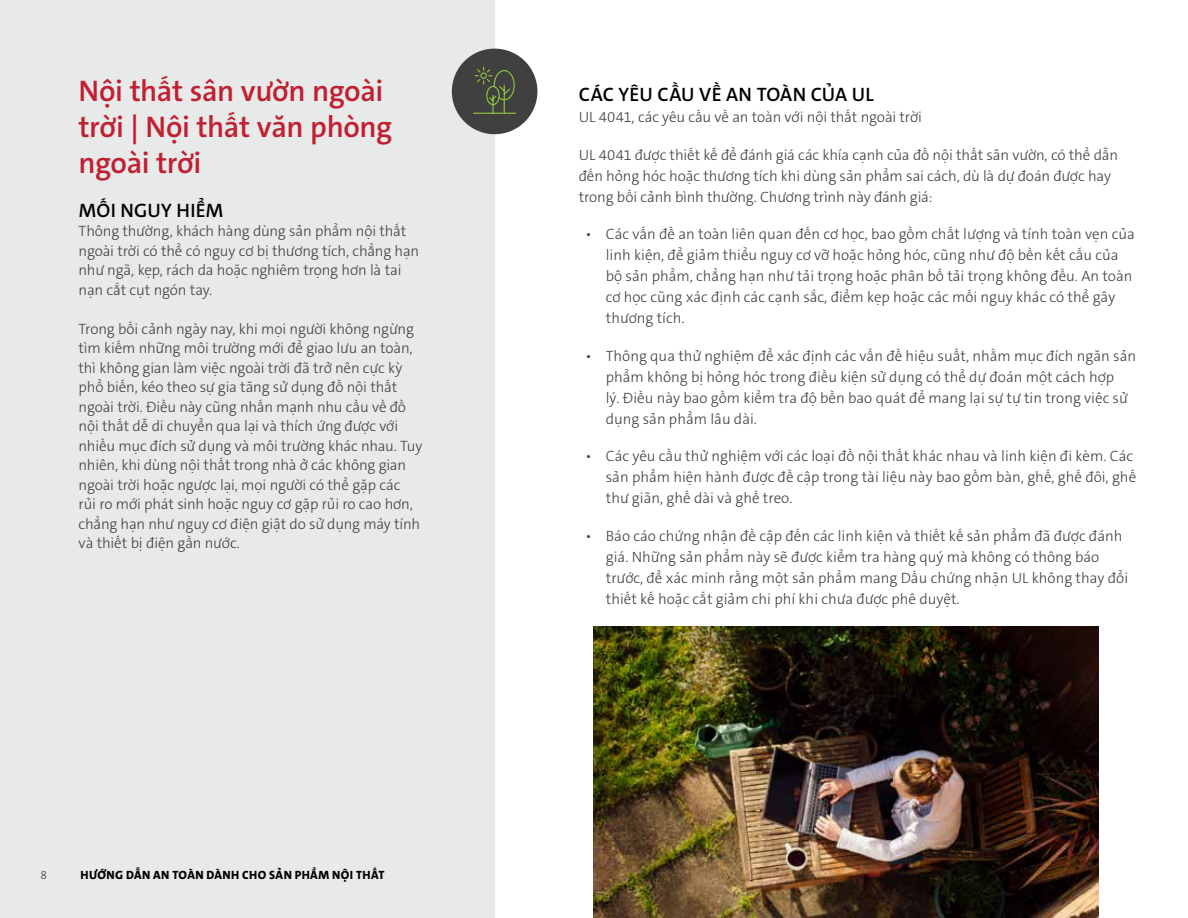
<style>
.page{position:relative;width:1188px;height:918px;background:#fff}
.page>*{position:absolute;margin:0;border:0;box-sizing:border-box;transform-origin:0 0}
.t1{font:600 30px/36px "The Sans C5";letter-spacing:-.01em;color:#c02032}
.t2{font:600 19.5px "The Sans C5";letter-spacing:.01em;color:#000}
.t3{font:300 15px/19.5px "The Sans C5";color:#404041}
.t4{font:800 12px "The Sans C5";letter-spacing:.035em;color:#000}
.t5{font:300 12px "The Sans C5";color:#404041}
</style>
<div class="page">
<div style="left:0;top:0;width:495px;height:918px;background:#e8eae9"></div>
<img style="left:593px;top:626px;width:506px;height:292px">
<div style="left:452px;top:49px;width:85px;height:85px;background:#404041;border-radius:50%"></div>
<hr style="left:473px;top:113px;width:43px;height:1px;background:#92c83e">
<svg style="left:474px;top:66px;width:41px;height:48px"></svg>
<div style="left:480px;top:72px;width:7px;height:7px;border:1px solid #92c83e;border-radius:50%"></div>
<h1 class="t1" style="left:79px;top:73px;width:315px">Nội thất sân vườn ngoài trời | Nội thất văn phòng ngoài trời</h1>
<h2 class="t2" style="left:79px;top:198px;width:146px">MỐI NGUY HIỂM</h2>
<p class="t3" style="left:79px;top:222px;width:342px">Thông thường, khách hàng dùng sản phẩm nội thất ngoài trời có thể có nguy cơ bị thương tích, chẳng hạn như ngã, kẹp, rách da hoặc nghiêm trọng hơn là tai nạn cắt cụt ngón tay.</p>
<p class="t3" style="left:79px;top:319px;width:345px">Trong bối cảnh ngày nay, khi mọi người không ngừng tìm kiếm những môi trường mới để giao lưu an toàn, thì không gian làm việc ngoài trời đã trở nên cực kỳ phổ biến, kéo theo sự gia tăng sử dụng đồ nội thất ngoài trời. Điều này cũng nhấn mạnh nhu cầu về đồ nội thất dễ di chuyển qua lại và thích ứng được với nhiều mục đích sử dụng và môi trường khác nhau. Tuy nhiên, khi dùng nội thất trong nhà ở các không gian ngoài trời hoặc ngược lại, mọi người có thể gặp các<br>rủi ro mới phát sinh hoặc nguy cơ gặp rủi ro cao hơn, chẳng hạn như nguy cơ điện giật do sử dụng máy tính và thiết bị điện gần nước.</p>
<p class="t5" style="left:41px;top:867px;width:8px">8</p>
<p class="t4" style="left:81px;top:867px;width:305px">HƯỚNG DẪN AN TOÀN DÀNH CHO SẢN PHẨM NỘI THẤT</p>
<h2 class="t2" style="left:579px;top:82px;width:296px">CÁC YÊU CẦU VỀ AN TOÀN CỦA UL</h2>
<p class="t3" style="left:579px;top:108px;width:345px">UL 4041, các yêu cầu về an toàn với nội thất ngoài trời</p>
<p class="t3" style="left:579px;top:144px;width:541px;line-height:21px">UL 4041 được thiết kế để đánh giá các khía cạnh của đồ nội thất sân vườn, có thể dẫn đến hỏng hóc hoặc thương tích khi dùng sản phẩm sai cách, dù là dự đoán được hay trong bối cảnh bình thường. Chương trình này đánh giá:</p>
<p class="t3" style="left:606px;top:224px;width:531px;line-height:21px;text-indent:-20px">• Các vấn đề an toàn liên quan đến cơ học, bao gồm chất lượng và tính toàn vẹn của linh kiện, để giảm thiểu nguy cơ vỡ hoặc hỏng hóc, cũng như độ bền kết cấu của bộ sản phẩm, chẳng hạn như tải trọng hoặc phân bố tải trọng không đều. An toàn cơ học cũng xác định các cạnh sắc, điểm kẹp hoặc các mối nguy khác có thể gây thương tích.</p>
<p class="t3" style="left:606px;top:345px;width:532px;line-height:21px;text-indent:-20px">• Thông qua thử nghiệm để xác định các vấn đề hiệu suất, nhằm mục đích ngăn sản phẩm không bị hỏng hóc trong điều kiện sử dụng có thể dự đoán một cách hợp<br>lý. Điều này bao gồm kiểm tra độ bền bao quát để mang lại sự tự tin trong việc sử dụng sản phẩm lâu dài.</p>
<p class="t3" style="left:606px;top:446px;width:532px;line-height:21px;text-indent:-20px">• Các yêu cầu thử nghiệm với các loại đồ nội thất khác nhau và linh kiện đi kèm. Các sản phẩm hiện hành được đề cập trong tài liệu này bao gồm bàn, ghế, ghế đôi, ghế thư giãn, ghế dài và ghế treo.</p>
<p class="t3" style="left:606px;top:525px;width:524px;line-height:21px;text-indent:-20px">• Báo cáo chứng nhận đề cập đến các linh kiện và thiết kế sản phẩm đã được đánh giá. Những sản phẩm này sẽ được kiểm tra hàng quý mà không có thông báo trước, để xác minh rằng một sản phẩm mang Dấu chứng nhận UL không thay đổi thiết kế hoặc cắt giảm chi phí khi chưa được phê duyệt.</p>
</div>
